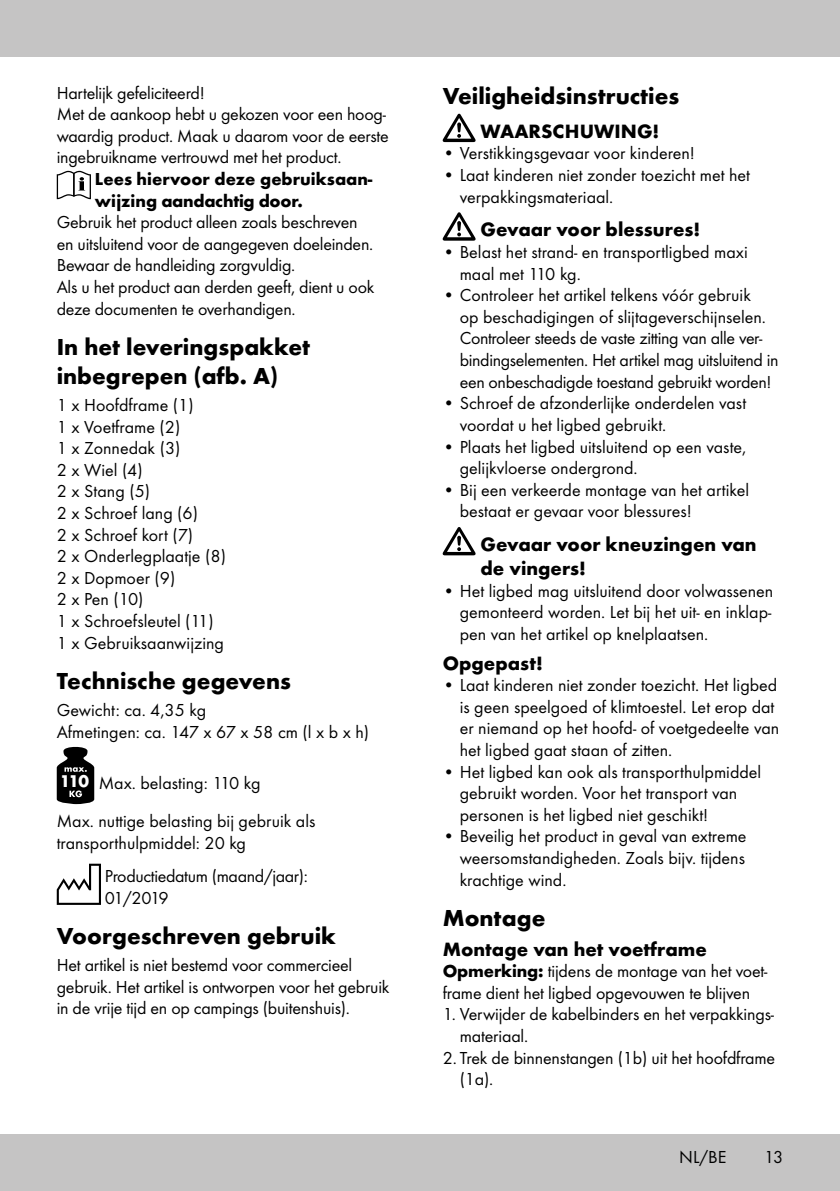
<style>
.page{position:relative;width:840px;height:1191px;background:#fff}
.page>*{position:absolute;margin:0;border:0;box-sizing:border-box;transform-origin:0 0}
.t1{font:700 24px/28.8px "Futura TOT";color:#000}
.t2{font:700 20px/24px "Futura TOT";color:#000}
.t3{font:18px/21.6px "Futura TOT Boo";color:#000}
.t4{font:18px/21.6px "Futura TOT Boo";letter-spacing:-.02em;color:#000}
.t5{font:700 18px/21.6px "Futura TOT";color:#000}
.s1{font-family:"Futura TOT";font-weight:700;font-size:17.6px;color:#fff}
.s2{font-family:"Futura TOT";font-weight:700}
</style>
<div class="page">
<div style="left:0;top:1134px;width:839px;height:57px;background:#c5c4c4"></div>
<div style="left:0;top:0;width:839px;height:57px;background:#c5c4c4"></div>
<svg style="left:57px;top:171px;width:34px;height:28px"></svg>
<svg style="left:57px;top:747px;width:37px;height:57px;background:#323232"></svg>
<svg style="left:57px;top:863px;width:44px;height:42px"></svg>
<svg style="left:442px;top:114px;width:33px;height:28px"></svg>
<svg style="left:442px;top:212px;width:33px;height:29px"></svg>
<svg style="left:442px;top:527px;width:33px;height:28px"></svg>
<p class="t3" style="left:57px;top:82px;width:333px">Hartelijk gefeliciteerd!<br>Met de aankoop hebt u gekozen voor een hoog&shy;waardig product. Maak u daarom voor de eerste ingebruikname vertrouwd met het product.</p>
<p class="t5" style="left:95px;top:168px;width:279px">Lees hiervoor deze gebruiksaan&shy;wijzing aandachtig door.</p>
<p class="t3" style="left:57px;top:211px;width:319px">Gebruik het product alleen zoals beschreven en uitsluitend voor de aangegeven doeleinden.<br>Bewaar de handleiding zorgvuldig.<br>Als u het product aan derden geeft, dient u ook deze documenten te overhandigen.</p>
<h1 class="t1" style="left:57px;top:332px;width:255px">In het leveringspakket inbegrepen (afb. A)</h1>
<p class="t3" style="left:57px;top:394px;width:171px">1 x Hoofdframe (1)<br>1 x Voetframe (2)<br>1 x Zonnedak (3)<br>2 x Wiel (4)<br>2 x Stang (5)<br>2 x Schroef lang (6)<br>2 x Schroef kort (7)<br>2 x Onderlegplaatje (8)<br>2 x Dopmoer (9)<br>2 x Pen (10)<br>1 x Schroefsleutel (11)<br>1 x Gebruiksaanwijzing</p>
<h1 class="t1" style="left:57px;top:666px;width:235px">Technische gegevens</h1>
<p class="t3" style="left:57px;top:699px;width:314px">Gewicht: ca. 4,35 kg<br>Afmetingen: ca. 147 x 67 x 58 cm (l x b x h)</p>
<p class="t3" style="left:57px;top:763px;width:260px;line-height:38.6px"><span class="s1">110</span> Max. belasting: 110 kg<br>Max. nuttige belasting bij gebruik als</p>
<p class="t4" style="left:105px;top:826px;width:204px;line-height:33.4px;text-indent:-48px">transporthulpmiddel: 20 kg<br>Productiedatum (maand/jaar):</p>
<p class="t3" style="left:105px;top:887px;width:65px">01/2019</p>
<h1 class="t1" style="left:57px;top:921px;width:280px">Voorgeschreven gebruik</h1>
<p class="t3" style="left:57px;top:954px;width:334px">Het artikel is niet bestemd voor commercieel gebruik. Het artikel is ontworpen voor het gebruik in de vrije tijd en op campings (buitenshuis).</p>
<h1 class="t1" style="left:442px;top:81px;width:238px">Veiligheidsinstructies</h1>
<p class="t2" style="left:480px;top:119px;width:180px">WAARSCHUWING!</p>
<p class="t3" style="left:442px;top:142px;width:254px">• Verstikkingsgevaar voor kinderen!</p>
<p class="t3" style="left:459px;top:164px;width:292px;text-indent:-17px">• Laat kinderen niet zonder toezicht met het verpakkingsmateriaal.</p>
<p class="t2" style="left:480px;top:217px;width:221px">Gevaar voor blessures!</p>
<p class="t3" style="left:459px;top:241px;width:289px;text-indent:-17px">• Belast het strand- en transportligbed maxi maal met 110 kg.</p>
<p class="t4" style="left:459px;top:284px;width:320px;text-indent:-17px">• Controleer het artikel telkens vóór gebruik<br>op beschadigingen of slijtageverschijnselen.<br>Controleer steeds de vaste zitting van alle ver&shy;bindingselementen. Het artikel mag uitsluitend in een onbeschadigde toestand gebruikt worden!</p>
<p class="t3" style="left:459px;top:392px;width:288px;text-indent:-17px">• Schroef de afzonderlijke onderdelen vast voordat u het ligbed gebruikt.</p>
<p class="t3" style="left:459px;top:435px;width:288px;text-indent:-17px">• Plaats het ligbed uitsluitend op een vaste, gelijkvloerse ondergrond.</p>
<p class="t3" style="left:459px;top:479px;width:291px;text-indent:-17px">• Bij een verkeerde montage van het artikel bestaat er gevaar voor blessures!</p>
<p class="t2" style="left:480px;top:532px;width:277px">Gevaar voor kneuzingen van de vingers!</p>
<p class="t3" style="left:459px;top:580px;width:315px;text-align:justify;text-indent:-17px">• Het ligbed mag uitsluitend door volwassenen gemonteerd worden. Let bij het uit- en inklap&shy;pen van het artikel op knelplaatsen.</p>
<p class="t2" style="left:442px;top:650px;width:102px">Opgepast!</p>
<p class="t3" style="left:459px;top:674px;width:321px;text-indent:-17px">• Laat kinderen niet zonder toezicht. Het ligbed is geen speelgoed of klimtoestel. Let erop dat er niemand op het hoofd- of voetgedeelte van het ligbed gaat staan of zitten.</p>
<p class="t3" style="left:459px;top:760px;width:303px;text-indent:-17px">• Het ligbed kan ook als transporthulpmiddel gebruikt worden. Voor het transport van personen is het ligbed niet geschikt!</p>
<p class="t3" style="left:459px;top:825px;width:288px;text-align:justify;text-indent:-17px">• Beveilig het product in geval van extreme weersomstandigheden. Zoals bijv. tijdens krachtige wind.</p>
<h1 class="t1" style="left:442px;top:903px;width:104px">Montage</h1>
<p class="t2" style="left:442px;top:936px;width:265px">Montage van het voetframe</p>
<p class="t3" style="left:442px;top:960px;width:326px"><span class="s2">Opmerking:</span> tijdens de montage van het voet&shy;frame dient het ligbed opgevouwen te blijven</p>
<p class="t3" style="left:459px;top:1003px;width:316px;text-indent:-17px">1. Verwijder de kabelbinders en het verpakkings&shy;materiaal.</p>
<p class="t3" style="left:459px;top:1046px;width:317px;text-indent:-17px">2. Trek de binnenstangen (1b) uit het hoofdframe (1a).</p>
<p class="t3" style="left:678px;top:1146px;width:49px">NL/BE</p>
<p class="t3" style="left:763px;top:1146px;width:20px">13</p>
</div>
